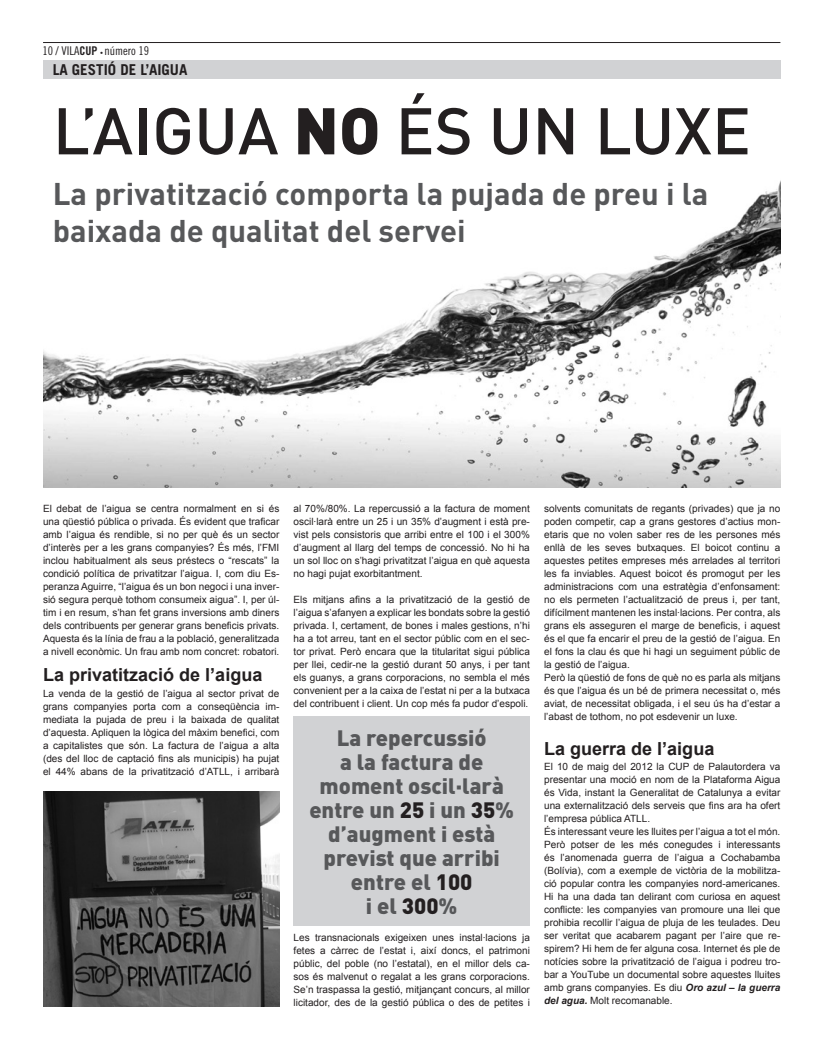
<style>
.page{position:relative;width:823px;height:1049px;background:#fff}
.page>*{position:absolute;margin:0;border:0;box-sizing:border-box;transform-origin:0 0}
.t1{font:500 64.8px "DIN";color:#231f20}
.t2{font:700 31px/37.2px "DIN";color:#57585a}
.t3{font:900 22px/24px "DIN";color:#57585a;text-align:center}
.t4{font:700 18px "Arial";color:#231f20}
.t5{font:700 15px "Trade Gothic";color:#231f20}
.t6{font:12px "Trade Gothic Cond Eighteen";color:#231f20}
.t7{font:10px/13px "Arial";color:#231f20;text-align:justify}
.s1{font-family:"Trade Gothic Bold Cond Twenty"}
.s2{font-size:6px}
.s3{font-weight:900}
.s4{color:#231f20}
.s5{font-weight:700;font-style:italic}
</style>
<div class="page">
<hr style="left:43px;top:42px;width:737px;height:1px;background:#231f20">
<img style="left:43px;top:182px;width:737px;height:306px">
<div style="left:43px;top:61px;width:737px;height:18px;background:#d1d2d4"></div>
<div style="left:293px;top:716px;width:236px;height:209px;background:#d1d2d4"></div>
<img style="left:43px;top:791px;width:236px;height:215px">
<p class="t6" style="left:43px;top:43px;width:108px">10 / VILA<span class="s1">CUP</span> <span class="s2">•</span> número 19</p>
<p class="t5" style="left:53px;top:61px;width:136px">LA GESTIÓ DE L’AIGUA</p>
<p class="t1" style="left:53px;top:90px;width:699px">L’AIGUA <span class="s3">NO</span> ÉS UN LUXE</p>
<p class="t2" style="left:53px;top:173px;width:656px">La privatització comporta la pujada de preu i la baixada de qualitat del servei</p>
<p class="t7" style="left:43px;top:502px;width:238px">El debat de l’aigua se centra normalment en si és una qüestió pública o privada. És evident que traficar amb l’aigua és rendible, si no per què és un sector d’interès per a les grans companyies? És més, l’FMI inclou habitualment als seus préstecs o “rescats” la condició política de privatitzar l’aigua. I, com diu Es&shy;peranza Aguirre, “l’aigua és un bon negoci i una inver&shy;sió segura perquè tothom consumeix aigua”. I, per úl&shy;tim i en resum, s’han fet grans inversions amb diners dels contribuents per generar grans beneficis privats.<br>Aquesta és la línia de frau a la població, generalitzada a nivell econòmic. Un frau amb nom concret: robatori.</p>
<p class="t4" style="left:43px;top:663px;width:221px">La privatització de l’aigua</p>
<p class="t7" style="left:43px;top:687px;width:238px">La venda de la gestió de l’aigua al sector privat de grans companyies porta com a conseqüència im&shy;mediata la pujada de preu i la baixada de qualitat d’aquesta. Apliquen la lògica del màxim benefici, com a capitalistes que són. La factura de l’aigua a alta (des del lloc de captació fins als municipis) ha pujat el 44% abans de la privatització d’ATLL, i arribarà</p>
<p class="t7" style="left:293px;top:502px;width:238px">al 70%/80%. La repercussió a la factura de moment oscil·larà entre un 25 i un 35% d’augment i està pre&shy;vist pels consistoris que arribi entre el 100 i el 300% d’augment al llarg del temps de concessió. No hi ha un sol lloc on s’hagi privatitzat l’aigua en què aquesta no hagi pujat exorbitantment.</p>
<p class="t7" style="left:293px;top:593px;width:238px">Els mitjans afins a la privatització de la gestió de l’aigua s’afanyen a explicar les bondats sobre la gestió privada. I, certament, de bones i males gestions, n’hi ha a tot arreu, tant en el sector públic com en el sec&shy;tor privat. Però encara que la titularitat sigui pública per llei, cedir-ne la gestió durant 50 anys, i per tant els guanys, a grans corporacions, no sembla el més convenient per a la caixa de l’estat ni per a la butxaca del contribuent i client. Un cop més fa pudor d’espoli.</p>
<p class="t3" style="left:336px;top:724px;width:151px">La repercussió</p>
<p class="t3" style="left:340px;top:748px;width:145px">a la factura de</p>
<p class="t3" style="left:309px;top:772px;width:206px">moment oscil·larà entre un <span class="s4">25</span> i un <span class="s4">35</span>%</p>
<p class="t3" style="left:323px;top:820px;width:178px;text-align:left">d’augment i està previst que arribi</p>
<p class="t3" style="left:351px;top:868px;width:123px">entre el <span class="s4">100</span></p>
<p class="t3" style="left:366px;top:892px;width:93px">i el <span class="s4">300</span>%</p>
<p class="t7" style="left:293px;top:931px;width:238px">Les transnacionals exigeixen unes instal·lacions ja fetes a càrrec de l’estat i, així doncs, el patrimoni públic, del poble (no l’estatal), en el millor dels ca&shy;sos és malvenut o regalat a les grans corporacions.<br>Se’n traspassa la gestió, mitjançant concurs, al millor licitador, des de la gestió pública o des de petites i</p>
<p class="t7" style="left:543px;top:502px;width:238px">solvents comunitats de regants (privades) que ja no poden competir, cap a grans gestores d’actius mon&shy;etaris que no volen saber res de les persones més enllà de les seves butxaques. El boicot continu a aquestes petites empreses més arrelades al territori les fa inviables. Aquest boicot és promogut per les administracions com una estratègia d’enfonsament: no els permeten l’actualització de preus i, per tant, difícilment mantenen les instal·lacions. Per contra, als grans els asseguren el marge de beneficis, i aquest és el que fa encarir el preu de la gestió de l’aigua. En el fons la clau és que hi hagi un seguiment públic de la gestió de l’aigua.</p>
<p class="t7" style="left:543px;top:671px;width:238px">Però la qüestió de fons de què no es parla als mitjans és que l’aigua és un bé de primera necessitat o, més aviat, de necessitat obligada, i el seu ús ha d’estar a l’abast de tothom, no pot esdevenir un luxe.</p>
<p class="t4" style="left:543px;top:736px;width:172px">La guerra de l’aigua</p>
<p class="t7" style="left:543px;top:760px;width:238px">El 10 de maig del 2012 la CUP de Palautordera va presentar una moció en nom de la Plataforma Aigua és Vida, instant la Generalitat de Catalunya a evitar una externalització dels serveis que fins ara ha ofert l’empresa pública ATLL.</p>
<p class="t7" style="left:543px;top:825px;width:238px">És interessant veure les lluites per l’aigua a tot el món.<br>Però potser de les més conegudes i interessants és l’anomenada guerra de l’aigua a Cochabamba (Bolívia), com a exemple de victòria de la mobilitza&shy;ció popular contra les companyies nord-americanes.<br>Hi ha una dada tan delirant com curiosa en aquest conflicte: les companyies van promoure una llei que prohibia recollir l’aigua de pluja de les teulades. Deu ser veritat que acabarem pagant per l’aire que re&shy;spirem? Hi hem de fer alguna cosa. Internet és ple de notícies sobre la privatització de l’aigua i podreu tro&shy;bar a YouTube un documental sobre aquestes lluites amb grans companyies. Es diu <span class="s5">Oro azul – la guerra del agua.</span> Molt recomanable.</p>
</div>
